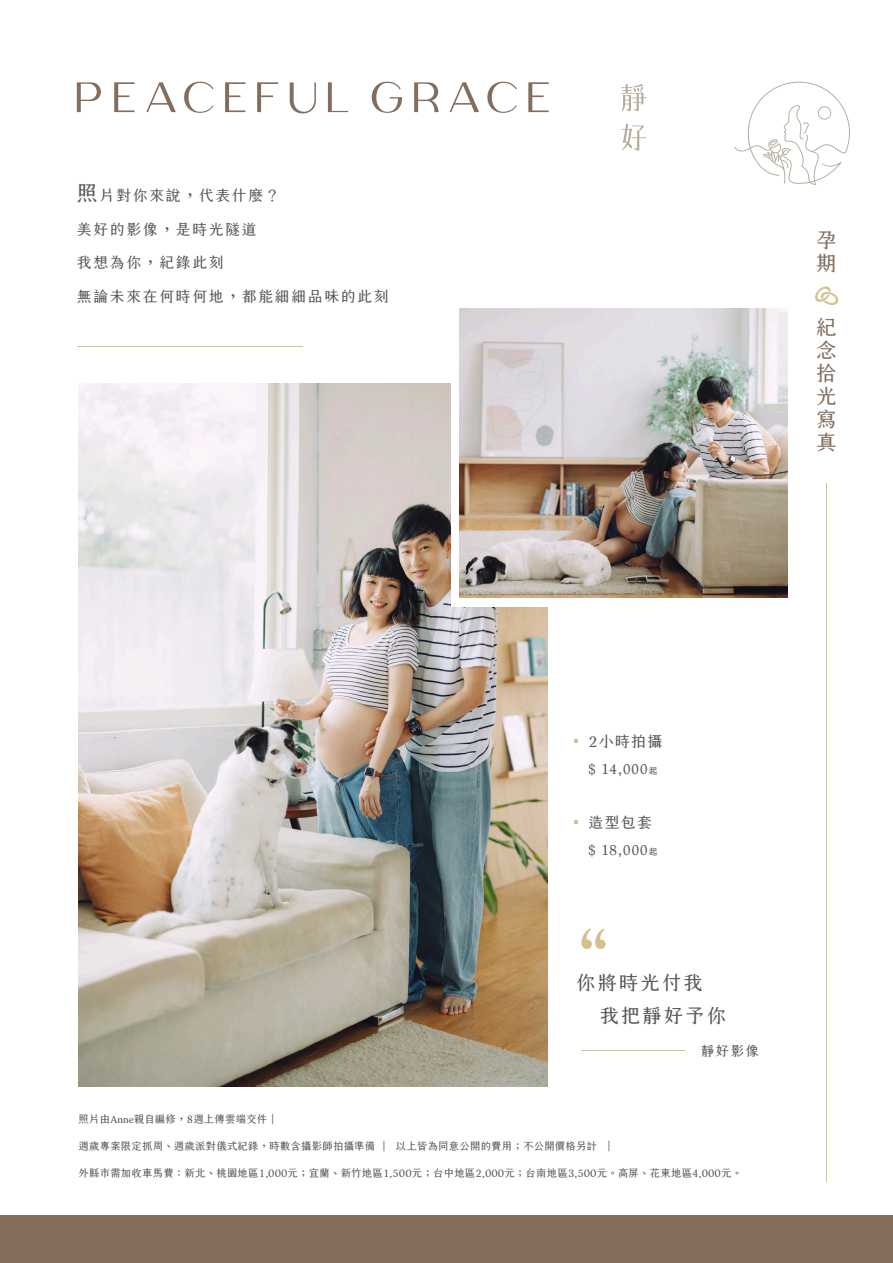
<style>
.page{position:relative;width:893px;height:1263px;background:#fff}
.page>*{position:absolute;margin:0;border:0;box-sizing:border-box;transform-origin:0 0}
.t1{font:20.85px/23px "creamfont 1.0 Regular";color:#836e5e}
.t2{font:19.5px/33px "creamfont 1.0 Regular";letter-spacing:.1em;color:#585656}
.t3{font:15px "creamfont 1.0 Regular";letter-spacing:.1em;color:#585656}
.t4{font:15px "Marion";letter-spacing:.075em;color:#585656}
.t5{font:13.5px "creamfont 1.0 Regular";color:#585656}
.t6{font:10.5px "creamfont 1.0 Regular";letter-spacing:.01em;color:#585656}
.s1{font-size:21px}
.s2{font-family:"creamfont 1.0 Regular";font-size:9px}
</style>
<div class="page">
<svg style="left:77px;top:82px;width:24px;height:30px"></svg>
<svg style="left:114px;top:82px;width:21px;height:30px"></svg>
<svg style="left:146px;top:82px;width:30px;height:30px"></svg>
<svg style="left:184px;top:82px;width:29px;height:31px"></svg>
<svg style="left:225px;top:82px;width:20px;height:30px"></svg>
<svg style="left:257px;top:82px;width:21px;height:30px"></svg>
<svg style="left:290px;top:82px;width:26px;height:31px"></svg>
<svg style="left:328px;top:82px;width:20px;height:30px"></svg>
<svg style="left:372px;top:82px;width:30px;height:31px"></svg>
<svg style="left:414px;top:82px;width:25px;height:30px"></svg>
<svg style="left:449px;top:82px;width:30px;height:30px"></svg>
<svg style="left:487px;top:82px;width:30px;height:31px"></svg>
<svg style="left:528px;top:82px;width:21px;height:30px"></svg>
<svg style="left:734px;top:81px;width:116px;height:104px"></svg>
<svg style="left:581px;top:928px;width:25px;height:21px"></svg>
<hr style="left:581px;top:1050px;width:104px;height:1px;background:#d4c28c">
<hr style="left:826px;top:483px;width:1px;height:699px;background:#d4c28c">
<svg style="left:815px;top:286px;width:23px;height:19px"></svg>
<svg style="left:621px;top:123px;width:25px;height:28px"></svg>
<svg style="left:621px;top:84px;width:26px;height:28px"></svg>
<div style="left:0;top:1215px;width:893px;height:48px;background:#836e5e"></div>
<hr style="left:77px;top:346px;width:226px;height:1px;background:#d4c28c">
<img style="left:79px;top:383px;width:468px;height:703px">
<div style="left:451px;top:256px;width:344px;height:350px;background:#fff"></div>
<img style="left:459px;top:308px;width:328px;height:290px">
<h3 class="t3" style="left:77px;top:182px;width:205px"><span class="s1">照</span>片對你來說，代表什麼？</h3>
<h3 class="t3" style="left:77px;top:215px;width:181px">美好的影像，是時光隧道</h3>
<h3 class="t3" style="left:77px;top:249px;width:148px">我想為你，紀錄此刻</h3>
<h3 class="t3" style="left:77px;top:282px;width:314px">無論未來在何時何地，都能細細品味的此刻</h3>
<h1 class="t1" style="left:816px;top:226px;width:21px">孕期</h1>
<h1 class="t1" style="left:816px;top:313px;width:21px;text-align:justify">紀念拾光寫真</h1>
<h3 class="t3" style="left:589px;top:727px;width:75px">2小時拍攝</h3>
<h3 class="t4" style="left:589px;top:760px;width:71px">$ 14,000<span class="s2">起</span></h3>
<h3 class="t3" style="left:589px;top:808px;width:65px">造型包套</h3>
<h3 class="t4" style="left:589px;top:841px;width:71px">$ 18,000<span class="s2">起</span></h3>
<h2 class="t2" style="left:600px;top:964px;width:128px;text-indent:-23px">你將時光付我我把靜好予你</h2>
<p class="t5" style="left:701px;top:1039px;width:60px">靜好影像</p>
<p class="t6" style="left:79px;top:1109px;width:201px">照片由Anne親自編修，8週上傳雲端交件｜</p>
<p class="t6" style="left:79px;top:1136px;width:537px">週歲專案限定抓周、週歲派對儀式紀錄，時數含攝影師拍攝準備 ｜ 以上皆為同意公開的費用；不公開價格另計 ｜</p>
<p class="t6" style="left:79px;top:1163px;width:665px">外縣市需加收車馬費：新北、桃園地區1,000元；宜蘭、新竹地區1,500元；台中地區2,000元；台南地區3,500元。高屏、花東地區4,000元。</p>
</div>
